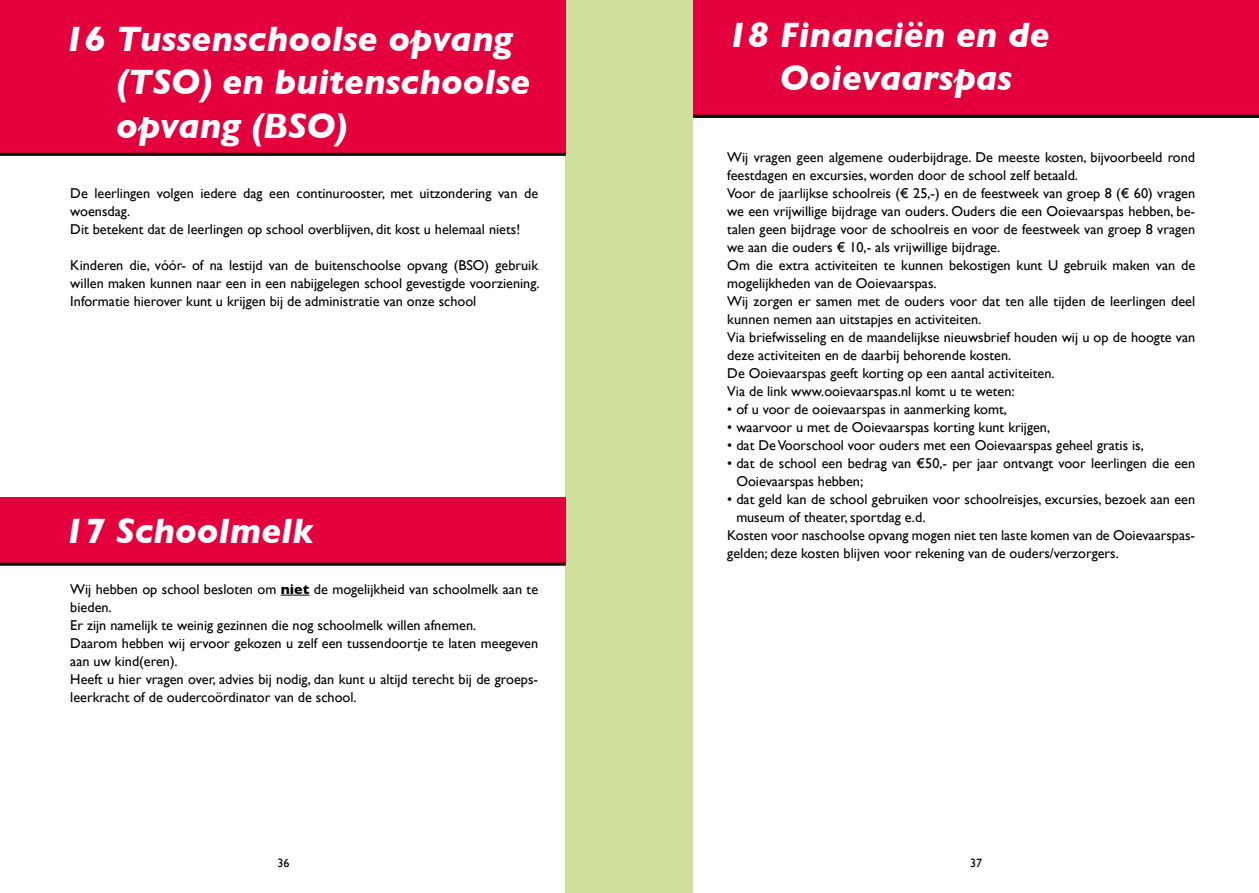
<style>
.page{position:relative;width:1259px;height:893px;background:#fff}
.page>*{position:absolute;margin:0;border:0;box-sizing:border-box;transform-origin:0 0}
.t1{font:italic 700 36px/43.2px "Gill Sans";color:#fff}
.t2{font:14.25px/18px "Gill Sans";color:#000}
.t3{font:12px "Gill Sans";color:#000}
.s1{font-weight:700}
</style>
<div class="page">
<div style="left:566px;top:0;width:127px;height:893px;background:#cfe09b"></div>
<div style="left:0;top:0;width:566px;height:154px;background:#e4003c"></div>
<div style="left:0;top:497px;width:566px;height:67px;background:#e4003c"></div>
<hr style="left:0;top:153px;width:566px;height:3px;background:#000">
<hr style="left:0;top:563px;width:566px;height:3px;background:#000">
<svg style="left:281px;top:595px;width:28px;height:1px"></svg>
<div style="left:693px;top:0;width:566px;height:118px;background:#e4003c"></div>
<hr style="left:693px;top:115px;width:566px;height:3px;background:#000">
<h1 class="t1" style="left:116px;top:17px;width:416px;text-indent:-52px">16 Tussenschoolse opvang (TSO) en buitenschoolse opvang (BSO)</h1>
<p class="t2" style="left:70px;top:184px;width:469px">De leerlingen volgen iedere dag een continurooster, met uitzondering van de woensdag.<br>Dit betekent dat de leerlingen op school overblijven, dit kost u helemaal niets!</p>
<p class="t2" style="left:70px;top:256px;width:471px;text-align:justify">Kinderen die, vóór- of na lestijd van de buitenschoolse opvang (BSO) gebruik willen maken kunnen naar een in een nabijgelegen school gevestigde voorziening.<br>Informatie hierover kunt u krijgen bij de administratie van onze school</p>
<h1 class="t1" style="left:64px;top:509px;width:251px">17 Schoolmelk</h1>
<p class="t2" style="left:70px;top:580px;width:469px">Wij hebben op school besloten om <span class="s1">niet</span> de mogelijkheid van schoolmelk aan te bieden.<br>Er zijn namelijk te weinig gezinnen die nog schoolmelk willen afnemen.<br>Daarom hebben wij ervoor gekozen u zelf een tussendoortje te laten meegeven aan uw kind(eren).<br>Heeft u hier vragen over, advies bij nodig, dan kunt u altijd terecht bij de groeps&shy;leerkracht of de oudercoördinator van de school.</p>
<h1 class="t1" style="left:727px;top:13px;width:324px;text-align:center">18 Financiën en de<br>Ooievaarspas</h1>
<p class="t2" style="left:727px;top:148px;width:469px">Wij vragen geen algemene ouderbijdrage. De meeste kosten, bijvoorbeeld rond feestdagen en excursies, worden door de school zelf betaald.<br>Voor de jaarlijkse schoolreis (€ 25,-) en de feestweek van groep 8 (€ 60) vragen we een vrijwillige bijdrage van ouders. Ouders die een Ooievaarspas hebben, be&shy;talen geen bijdrage voor de schoolreis en voor de feestweek van groep 8 vragen we aan die ouders € 10,- als vrijwillige bijdrage.<br>Om die extra activiteiten te kunnen bekostigen kunt U gebruik maken van de mogelijkheden van de Ooievaarspas.<br>Wij zorgen er samen met de ouders voor dat ten alle tijden de leerlingen deel kunnen nemen aan uitstapjes en activiteiten.<br>Via briefwisseling en de maandelijkse nieuwsbrief houden wij u op de hoogte van deze activiteiten en de daarbij behorende kosten.<br>De Ooievaarspas geeft korting op een aantal activiteiten.<br>Via de link www.ooievaarspas.nl komt u te weten:</p>
<p class="t2" style="left:727px;top:400px;width:281px">• of u voor de ooievaarspas in aanmerking komt,</p>
<p class="t2" style="left:727px;top:418px;width:324px">• waarvoor u met de Ooievaarspas korting kunt krijgen,</p>
<p class="t2" style="left:727px;top:436px;width:418px">• dat De Voorschool voor ouders met een Ooievaarspas geheel gratis is,</p>
<p class="t2" style="left:736px;top:454px;width:460px;text-indent:-9px">• dat de school een bedrag van €50,- per jaar ontvangt voor leerlingen die een<br>Ooievaarspas hebben;</p>
<p class="t2" style="left:727px;top:490px;width:469px">• dat geld kan de school gebruiken voor schoolreisjes, excursies, bezoek aan een</p>
<p class="t2" style="left:736px;top:508px;width:191px">museum of theater, sportdag e.d.</p>
<p class="t2" style="left:727px;top:526px;width:469px">Kosten voor naschoolse opvang mogen niet ten laste komen van de Ooievaarspas-</p>
<p class="t2" style="left:727px;top:544px;width:393px">gelden; deze kosten blijven voor rekening van de ouders/verzorgers.</p>
<p class="t3" style="left:278px;top:856px;width:13px">36</p>
<p class="t3" style="left:970px;top:856px;width:13px">37</p>
</div>
